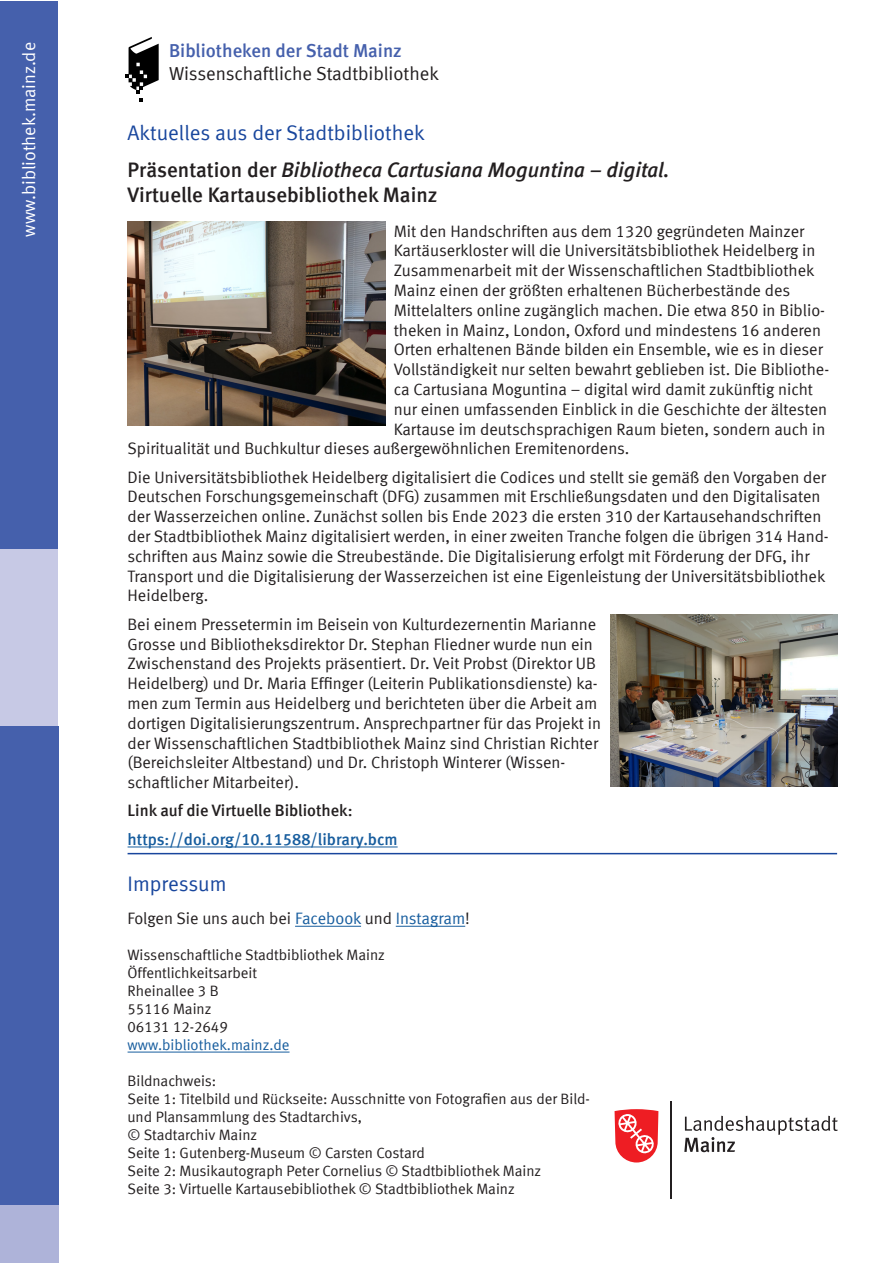
<style>
.page{position:relative;width:893px;height:1263px;background:#fff}
.page>*{position:absolute;margin:0;border:0;box-sizing:border-box;transform-origin:0 0}
.t1{font:italic 700 21px "Mainz Meta";color:#231f20}
.t2{font:21px "Mainz Meta";color:#18469d}
.t3{font:700 21px "Mainz Meta";color:#231f20}
.t4{font:18.75px "Mainz Meta";color:#231f20}
.t5{font:700 18.75px "Mainz Meta";color:#4560ac}
.t6{font:18px "Mainz Meta";color:#fff}
.t7{font:16.5px/19.8px "Mainz Meta";color:#231f20}
.t8{font:700 16.5px "Mainz Meta";color:#175d9e}
.t9{font:700 16.5px "Mainz Meta";color:#231f20}
.t10{font:15px/18px "Mainz Meta";color:#231f20}
.t11{font:15px "Mainz Meta";color:#175d9e}
.s1{font-style:normal}
.s2{color:#175d9e}
</style>
<div class="page">
<div style="left:0;top:1px;width:58px;height:548px;background:#4560ac"></div>
<div style="left:0;top:549px;width:57px;height:177px;background:#c7c9e5"></div>
<div style="left:0;top:1204px;width:58px;height:58px;background:#aeb3d9"></div>
<svg style="left:684px;top:1116px;width:154px;height:36px"></svg>
<hr style="left:671px;top:1101px;width:1px;height:97px;background:#231f20">
<svg style="left:615px;top:1109px;width:43px;height:53px"></svg>
<svg style="left:125px;top:37px;width:34px;height:64px"></svg>
<div style="left:0;top:726px;width:58px;height:478px;background:#4560ac"></div>
<hr style="left:128px;top:847px;width:270px;height:1px;background:#175d9e">
<hr style="left:295px;top:926px;width:66px;height:1px;background:#175d9e">
<hr style="left:396px;top:926px;width:69px;height:1px;background:#175d9e">
<hr style="left:128px;top:1052px;width:162px;height:1px;background:#175d9e">
<hr style="left:128px;top:853px;width:709px;height:1px;background:#18469d">
<img style="left:610px;top:615px;width:227px;height:172px">
<img style="left:128px;top:221px;width:257px;height:204px">
<p class="t6" style="left:19px;top:237px;width:196px;rotate:-90deg">www.bibliothek.mainz.de</p>
<p class="t5" style="left:169px;top:40px;width:234px">Bibliotheken der Stadt Mainz</p>
<p class="t4" style="left:169px;top:62px;width:271px">Wissenschaftliche Stadtbibliothek</p>
<p class="t2" style="left:128px;top:121px;width:299px">Aktuelles aus der Stadtbibliothek</p>
<p class="t1" style="left:128px;top:157px;width:544px"><span class="s1">Präsentation der</span> Bibliotheca Cartusiana Moguntina – digital.</p>
<p class="t3" style="left:128px;top:182px;width:311px">Virtuelle Kartausebibliothek Mainz</p>
<p class="t7" style="left:394px;top:221px;width:412px">Mit den Handschriften aus dem 1320 gegründeten Mainzer</p>
<p class="t7" style="left:394px;top:240px;width:423px">Kartäuserkloster will die Universitätsbibliothek Heidelberg in</p>
<p class="t7" style="left:394px;top:260px;width:422px">Zusammenarbeit mit der Wissenschaftlichen Stadtbibliothek</p>
<p class="t7" style="left:394px;top:280px;width:398px">Mainz einen der größten erhaltenen Bücherbestände des</p>
<p class="t7" style="left:394px;top:300px;width:433px">Mittelalters online zugänglich machen. Die etwa 850 in Biblio-</p>
<p class="t7" style="left:394px;top:320px;width:429px">theken in Mainz, London, Oxford und mindestens 16 anderen</p>
<p class="t7" style="left:394px;top:339px;width:431px">Orten erhaltenen Bände bilden ein Ensemble, wie es in dieser</p>
<p class="t7" style="left:394px;top:359px;width:437px">Vollständigkeit nur selten bewahrt geblieben ist. Die Bibliothe-</p>
<p class="t7" style="left:394px;top:379px;width:421px">ca Cartusiana Moguntina – digital wird damit zukünftig nicht</p>
<p class="t7" style="left:394px;top:399px;width:435px">nur einen umfassenden Einblick in die Geschichte der ältesten</p>
<p class="t7" style="left:394px;top:419px;width:433px">Kartause im deutschsprachigen Raum bieten, sondern auch in</p>
<p class="t7" style="left:128px;top:438px;width:503px">Spiritualität und Buchkultur dieses außergewöhnlichen Eremitenordens.</p>
<p class="t7" style="left:128px;top:467px;width:703px">Die Universitätsbibliothek Heidelberg digitalisiert die Codices und stellt sie gemäß den Vorgaben der Deutschen Forschungsgemeinschaft (DFG) zusammen mit Erschließungsdaten und den Digitalisaten der Wasserzeichen online. Zunächst sollen bis Ende 2023 die ersten 310 der Kartausehandschriften der Stadtbibliothek Mainz digitalisiert werden, in einer zweiten Tranche folgen die übrigen 314 Hand&shy;schriften aus Mainz sowie die Streubestände. Die Digitalisierung erfolgt mit Förderung der DFG, ihr Transport und die Digitalisierung der Wasserzeichen ist eine Eigenleistung der Universitätsbibliothek Heidelberg.</p>
<p class="t7" style="left:128px;top:614px;width:475px">Bei einem Pressetermin im Beisein von Kulturdezernentin Marianne Grosse und Bibliotheksdirektor Dr. Stephan Fliedner wurde nun ein Zwischenstand des Projekts präsentiert. Dr. Veit Probst (Direktor UB Heidelberg) und Dr. Maria Effinger (Leiterin Publikationsdienste) ka&shy;men zum Termin aus Heidelberg und berichteten über die Arbeit am dortigen Digitalisierungszentrum. Ansprechpartner für das Projekt in der Wissenschaftlichen Stadtbibliothek Mainz sind Christian Richter (Bereichsleiter Altbestand) und Dr. Christoph Winterer (Wissen&shy;schaftlicher Mitarbeiter).</p>
<p class="t9" style="left:128px;top:801px;width:227px">Link auf die Virtuelle Bibliothek:</p>
<p class="t8" style="left:128px;top:829px;width:272px">https://doi.org/10.11588/library.bcm</p>
<p class="t2" style="left:128px;top:872px;width:100px">Impressum</p>
<p class="t7" style="left:128px;top:908px;width:344px">Folgen Sie uns auch bei <span class="s2">Facebook</span> und <span class="s2">Instagram</span>!</p>
<p class="t10" style="left:128px;top:946px;width:259px">Wissenschaftliche Stadtbibliothek Mainz</p>
<p class="t10" style="left:128px;top:964px;width:131px">Öffentlichkeitsarbeit</p>
<p class="t10" style="left:128px;top:982px;width:93px">Rheinallee 3 B</p>
<p class="t10" style="left:128px;top:1000px;width:85px">55116 Mainz</p>
<p class="t10" style="left:128px;top:1018px;width:102px">06131 12-2649</p>
<p class="t11" style="left:128px;top:1036px;width:163px">www.bibliothek.mainz.de</p>
<p class="t10" style="left:128px;top:1072px;width:90px">Bildnachweis:</p>
<p class="t10" style="left:128px;top:1090px;width:464px">Seite 1: Titelbild und Rückseite: Ausschnitte von Fotografien aus der Bild&shy;und Plansammlung des Stadtarchivs,</p>
<p class="t10" style="left:128px;top:1126px;width:131px">© Stadtarchiv Mainz</p>
<p class="t10" style="left:128px;top:1144px;width:299px">Seite 1: Gutenberg-Museum © Carsten Costard</p>
<p class="t10" style="left:128px;top:1162px;width:415px">Seite 2: Musikautograph Peter Cornelius © Stadtbibliothek Mainz</p>
<p class="t10" style="left:128px;top:1180px;width:389px">Seite 3: Virtuelle Kartausebibliothek © Stadtbibliothek Mainz</p>
</div>
